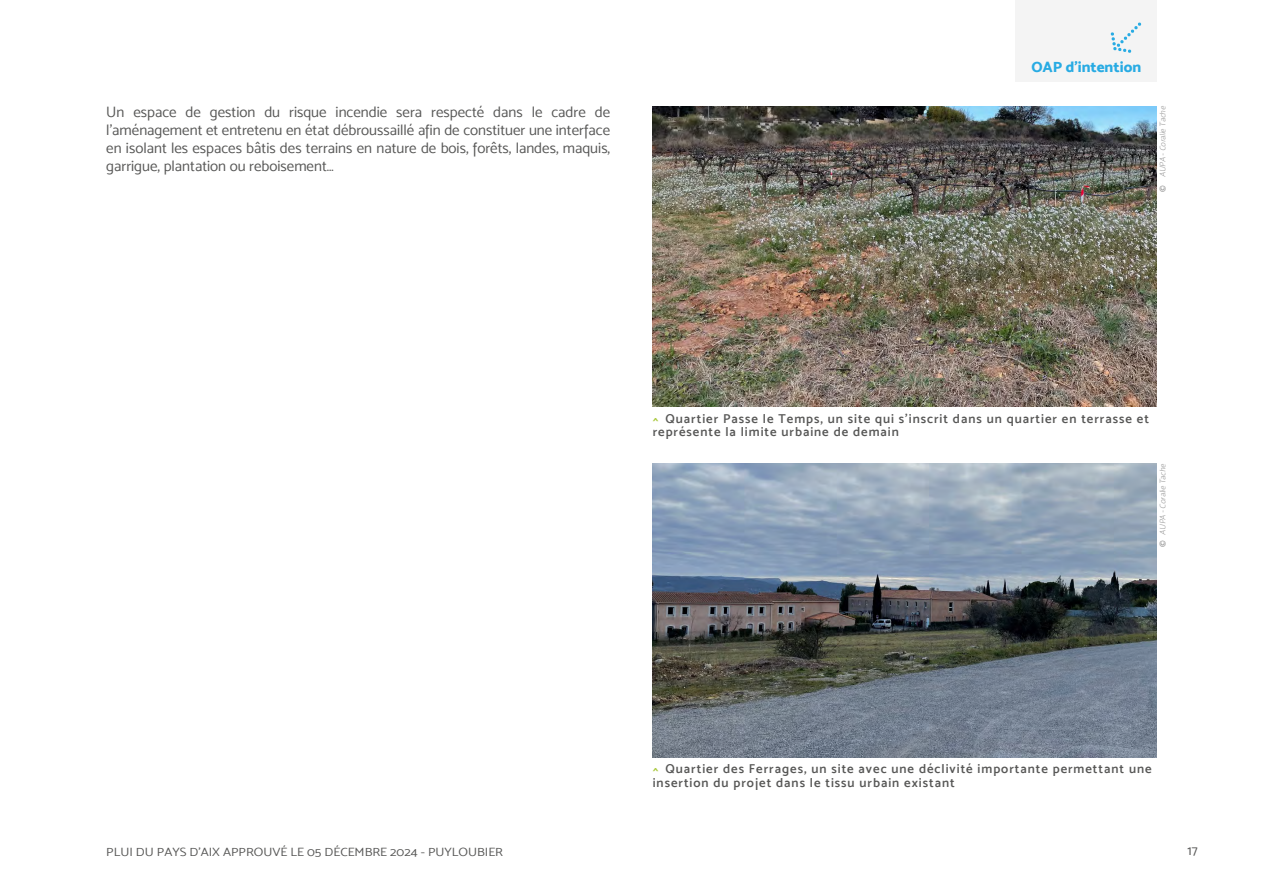
<style>
.page{position:relative;width:1263px;height:893px;background:#fff}
.page>*{position:absolute;margin:0;border:0;box-sizing:border-box;transform-origin:0 0}
.t1{font:15px/18px "Mosk Normal 400";color:#575756;text-align:justify}
.t2{font:15px "Mosk Extra Bold 800";color:#28abe3}
.t3{font:13.5px "Mosk Normal 400";color:#575756}
.t4{font:12.9px/13.5px "Mosk Semi Bold 600";letter-spacing:.075em;color:#575756}
.t5{font:12px "Mosk Normal 400";color:#575756;scale:1.1 1}
.t6{font:italic 8.25px "Mosk Extra Light 200";color:#909090}
.s1{font-family:"Mosk Medium 500";font-style:normal}
.s2{color:#abca41}
</style>
<div class="page">
<img style="left:653px;top:464px;width:504px;height:293px">
<img style="left:653px;top:106px;width:503px;height:301px">
<div style="left:1015px;top:0;width:142px;height:81px;background:#f4f4f4"></div>
<svg style="left:1110px;top:22px;width:31px;height:31px"></svg>
<p class="t1" style="left:106px;top:103px;width:505px">Un espace de gestion du risque incendie sera respecté dans le cadre de l’aménagement et entretenu en état débroussaillé afin de constituer une interface en isolant les espaces bâtis des terrains en nature de bois, forêts, landes, maquis, garrigue, plantation ou reboisement…</p>
<p class="t2" style="left:1031px;top:57px;width:111px">OAP d'intention</p>
<p class="t6" style="left:1158px;top:192px;width:89px;rotate:-90deg"><span class="s1">©</span> AUPA -Coralie Tache</p>
<p class="t4" style="left:653px;top:411px;width:498px"><span class="s2">^</span> Quartier Passe le Temps, un site qui s'inscrit dans un quartier en terrasse et représente la limite urbaine de demain</p>
<p class="t6" style="left:1158px;top:547px;width:87px;rotate:-90deg"><span class="s1">©</span> AUPA -Coralie Tache</p>
<p class="t4" style="left:653px;top:762px;width:500px"><span class="s2">^</span> Quartier des Ferrages, un site avec une déclivité importante permettant une insertion du projet dans le tissu urbain existant</p>
<p class="t5" style="left:106px;top:844px;width:362px">PLUI DU PAYS D’AIX APPROUVÉ LE 05 DÉCEMBRE 2024 - PUYLOUBIER</p>
<p class="t3" style="left:1187px;top:842px;width:12px">17</p>
</div>
